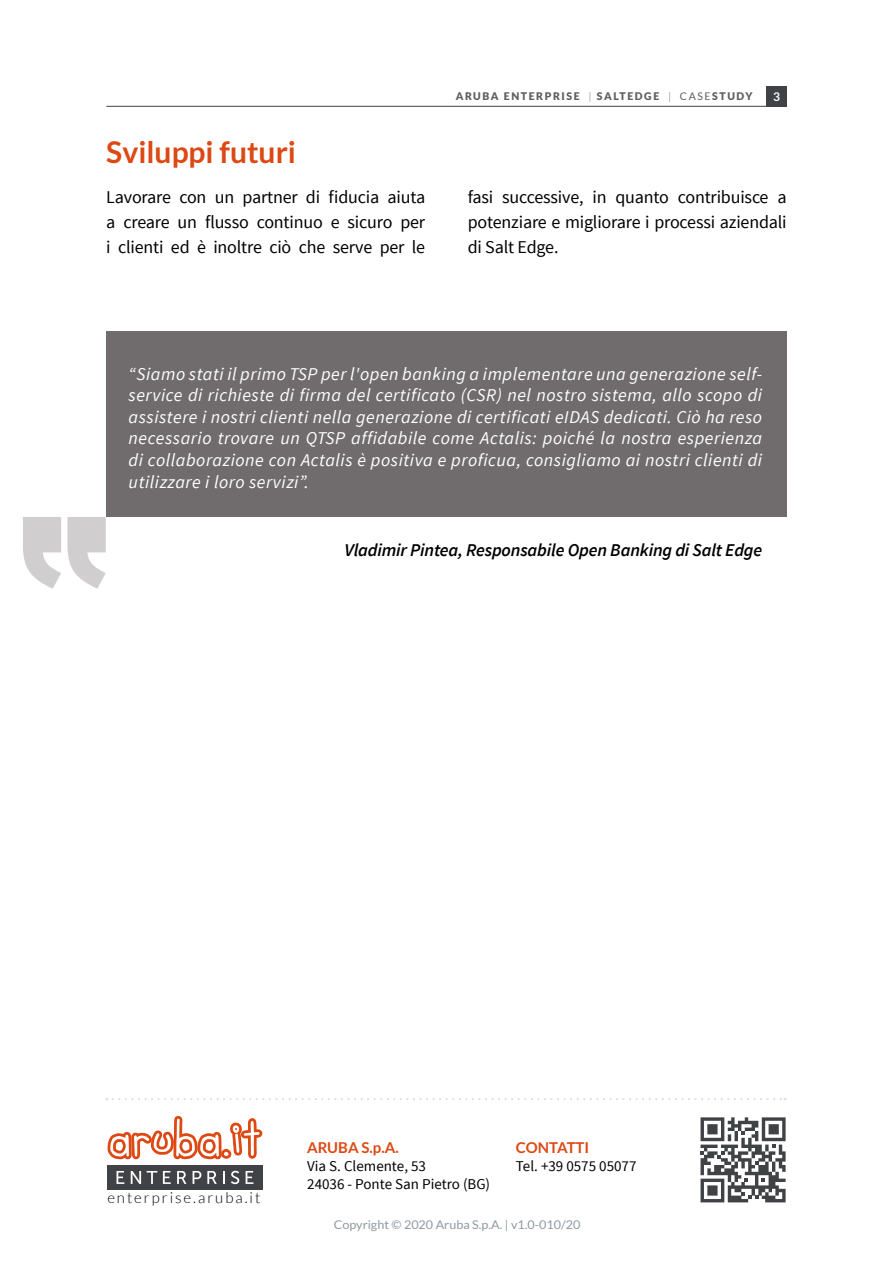
<style>
.page{position:relative;width:893px;height:1263px;background:#fff}
.page>*{position:absolute;margin:0;border:0;box-sizing:border-box;transform-origin:0 0}
.t1{font:700 30px "Lato";color:#dd4813}
.t2{font:italic 18px/21.6px "Source Sans Pro";letter-spacing:.03em;color:#fff;text-align:justify}
.t3{font:18px/24.8px "Source Sans Pro";letter-spacing:-.01em;color:#000;text-align:justify}
.t4{font:italic 600 18px "Source Sans Pro";letter-spacing:-.01em;color:#000}
.t5{font:15px/18px "Source Sans Pro";color:#000}
.t6{font:300 15px "Lato";letter-spacing:.13em;color:#000}
.t7{font:700 15px "Lato";color:#dd4813}
.t8{font:12px "Lato";color:#8e99a0;scale:1.05 1}
.t9{font:700 12px "Lato";color:#fff}
.t10{font:900 10.5px "Lato";letter-spacing:.15em;color:#5f5d5f}
.s1{font-weight:300}
.s2{font-weight:400}
</style>
<div class="page">
<svg style="left:113px;top:1098px;width:672px;height:2px"></svg>
<div style="left:107px;top:1165px;width:155px;height:24px;background:#404245"></div>
<svg style="left:117px;top:1171px;width:7px;height:13px"></svg>
<svg style="left:131px;top:1171px;width:10px;height:13px"></svg>
<svg style="left:147px;top:1171px;width:10px;height:13px"></svg>
<svg style="left:163px;top:1171px;width:8px;height:13px"></svg>
<svg style="left:177px;top:1171px;width:9px;height:13px"></svg>
<svg style="left:193px;top:1171px;width:8px;height:13px"></svg>
<svg style="left:207px;top:1171px;width:10px;height:13px"></svg>
<svg style="left:223px;top:1171px;width:2px;height:13px"></svg>
<svg style="left:231px;top:1171px;width:8px;height:13px"></svg>
<svg style="left:246px;top:1171px;width:7px;height:13px"></svg>
<svg style="left:108px;top:1116px;width:155px;height:43px"></svg>
<svg style="left:700px;top:1117px;width:86px;height:85px"></svg>
<div style="left:107px;top:332px;width:680px;height:185px;background:#706c6e"></div>
<hr style="left:106px;top:106px;width:681px;height:1px;background:#404245">
<div style="left:766px;top:86px;width:21px;height:20px;background:#404245"></div>
<h1 class="t1" style="left:106px;top:134px;width:191px">Sviluppi futuri</h1>
<p class="t10" style="left:456px;top:90px;width:298px">ARUBA ENTERPRISE <span class="s1">|</span> SALTEDGE <span class="s1">|</span> <span class="s2">CASE</span>STUDY</p>
<p class="t9" style="left:773px;top:90px;width:8px">3</p>
<p class="t3" style="left:106px;top:185px;width:320px">Lavorare con un partner di fiducia aiuta a creare un flusso continuo e sicuro per i clienti ed è inoltre ciò che serve per le</p>
<p class="t3" style="left:468px;top:185px;width:320px">fasi successive, in quanto contribuisce a potenziare e migliorare i processi aziendali di Salt Edge.</p>
<p class="t2" style="left:129px;top:363px;width:635px">“Siamo stati il primo TSP per l'open banking a implementare una generazione self&shy;service di richieste di firma del certificato (CSR) nel nostro sistema, allo scopo di assistere i nostri clienti nella generazione di certificati eIDAS dedicati. Ciò ha reso necessario trovare un QTSP affidabile come Actalis: poiché la nostra esperienza di collaborazione con Actalis è positiva e proficua, consigliamo ai nostri clienti di utilizzare i loro servizi”.</p>
<p class="t4" style="left:344px;top:539px;width:419px">Vladimir Pintea, Responsabile Open Banking di Salt Edge</p>
<p class="t6" style="left:107px;top:1189px;width:155px">enterprise.aruba.it</p>
<p class="t7" style="left:307px;top:1139px;width:93px">ARUBA S.p.A.</p>
<p class="t5" style="left:307px;top:1158px;width:184px">Via S. Clemente, 53<br>24036 - Ponte San Pietro (BG)</p>
<p class="t7" style="left:516px;top:1139px;width:75px">CONTATTI</p>
<p class="t5" style="left:516px;top:1158px;width:122px">Tel. +39 0575 05077</p>
<p class="t8" style="left:334px;top:1218px;width:236px">Copyright © 2020 Aruba S.p.A. | v1.0-010/20</p>
</div>
